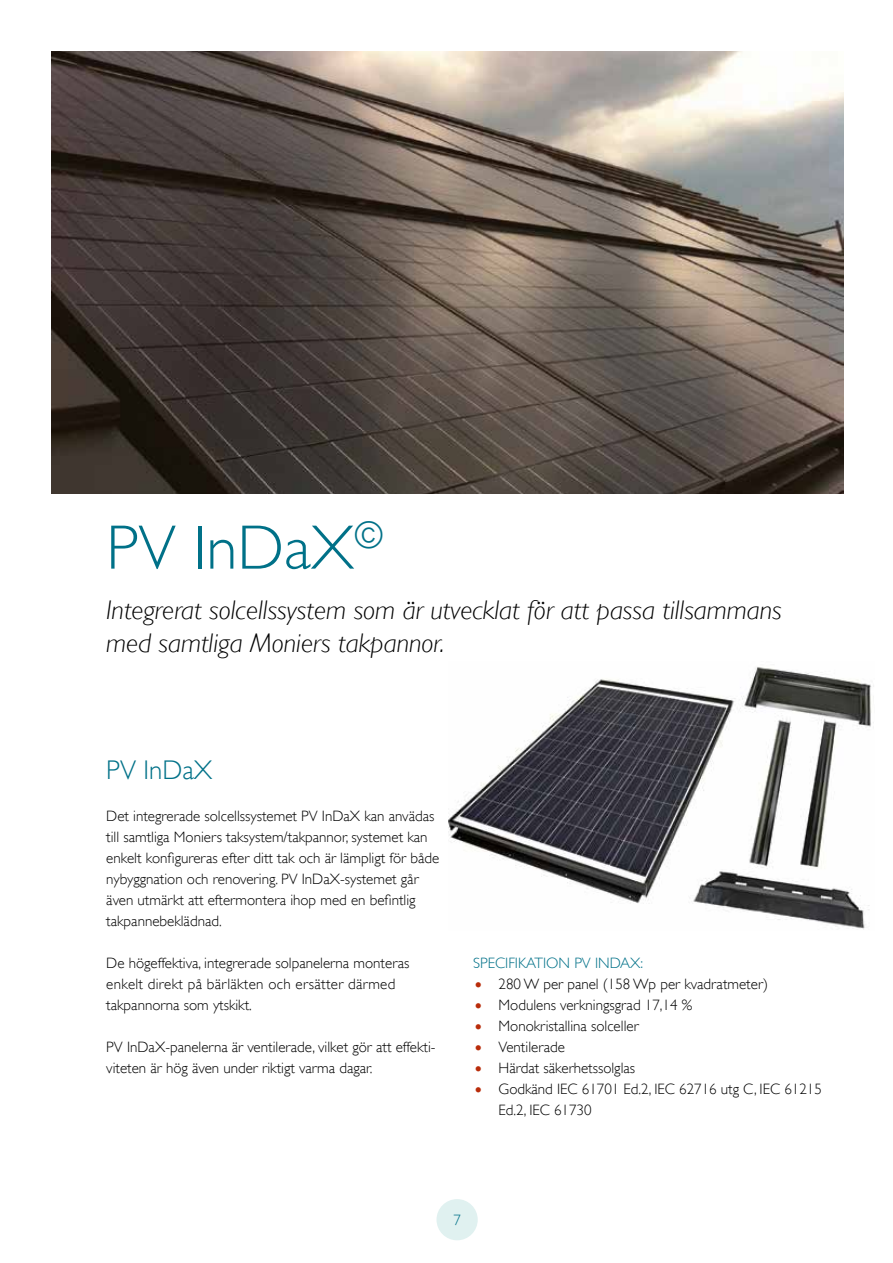
<style>
.page{position:relative;width:893px;height:1263px;background:#fff}
.page>*{position:absolute;margin:0;border:0;box-sizing:border-box;transform-origin:0 0}
.t1{font:63px "Gill Sans Light WGL";color:#007188}
.t2{font:italic 27px/33px "Gill Sans Light WGL";color:#000}
.t3{font:27px "Gill Sans Light WGL";color:#007188}
.t4{font:15px/21px "Gill Sans Light WGL";color:#000}
.t5{font:15px "Gill Sans Light WGL";color:#007188}
.s1{font-size:21px;color:#b92c0a}
</style>
<div class="page">
<div style="left:436px;top:1199px;width:42px;height:41px;background:#e0f1f0;border-radius:50%"></div>
<img style="left:51px;top:51px;width:792px;height:442px">
<img style="left:448px;top:667px;width:426px;height:263px">
<h1 class="t1" style="left:106px;top:506px;width:279px">PV InDaX<sup>©</sup></h1>
<h2 class="t2" style="left:106px;top:593px;width:677px">Integrerat solcellssystem som är utvecklat för att passa tillsammans med samtliga Moniers takpannor.</h2>
<h2 class="t3" style="left:106px;top:752px;width:108px">PV InDaX</h2>
<p class="t4" style="left:106px;top:805px;width:334px">Det integrerade solcellssystemet PV InDaX kan anvädas till samtliga Moniers taksystem/takpannor, systemet kan enkelt konfigureras efter ditt tak och är lämpligt för både nybyggnation och renovering. PV InDaX-systemet går även utmärkt att eftermontera ihop med en befintlig takpannebeklädnad.</p>
<p class="t4" style="left:106px;top:952px;width:305px">De högeffektiva, integrerade solpanelerna monteras enkelt direkt på bärläkten och ersätter därmed takpannorna som ytskikt.</p>
<p class="t4" style="left:106px;top:1036px;width:331px">PV InDaX-panelerna är ventilerade, vilket gör att effekti&shy;viteten är hög även under riktigt varma dagar.</p>
<p class="t5" style="left:473px;top:953px;width:172px">SPECIFIKATION PV INDAX:</p>
<p class="t4" style="left:473px;top:973px;width:296px"><span class="s1">•</span> 280 W per panel (158 Wp per kvadratmeter)</p>
<p class="t4" style="left:473px;top:994px;width:221px"><span class="s1">•</span> Modulens verkningsgrad 17,14 %</p>
<p class="t4" style="left:473px;top:1015px;width:167px"><span class="s1">•</span> Monokristallina solceller</p>
<p class="t4" style="left:473px;top:1036px;width:93px"><span class="s1">•</span> Ventilerade</p>
<p class="t4" style="left:473px;top:1057px;width:164px"><span class="s1">•</span> Härdat säkerhetssolglas</p>
<p class="t4" style="left:499px;top:1078px;width:325px;text-indent:-26px"><span class="s1">•</span> Godkänd IEC 61701 Ed.2, IEC 62716 utg C, IEC 61215<br>Ed.2, IEC 61730</p>
<p class="t5" style="left:453px;top:1210px;width:9px">7</p>
</div>
